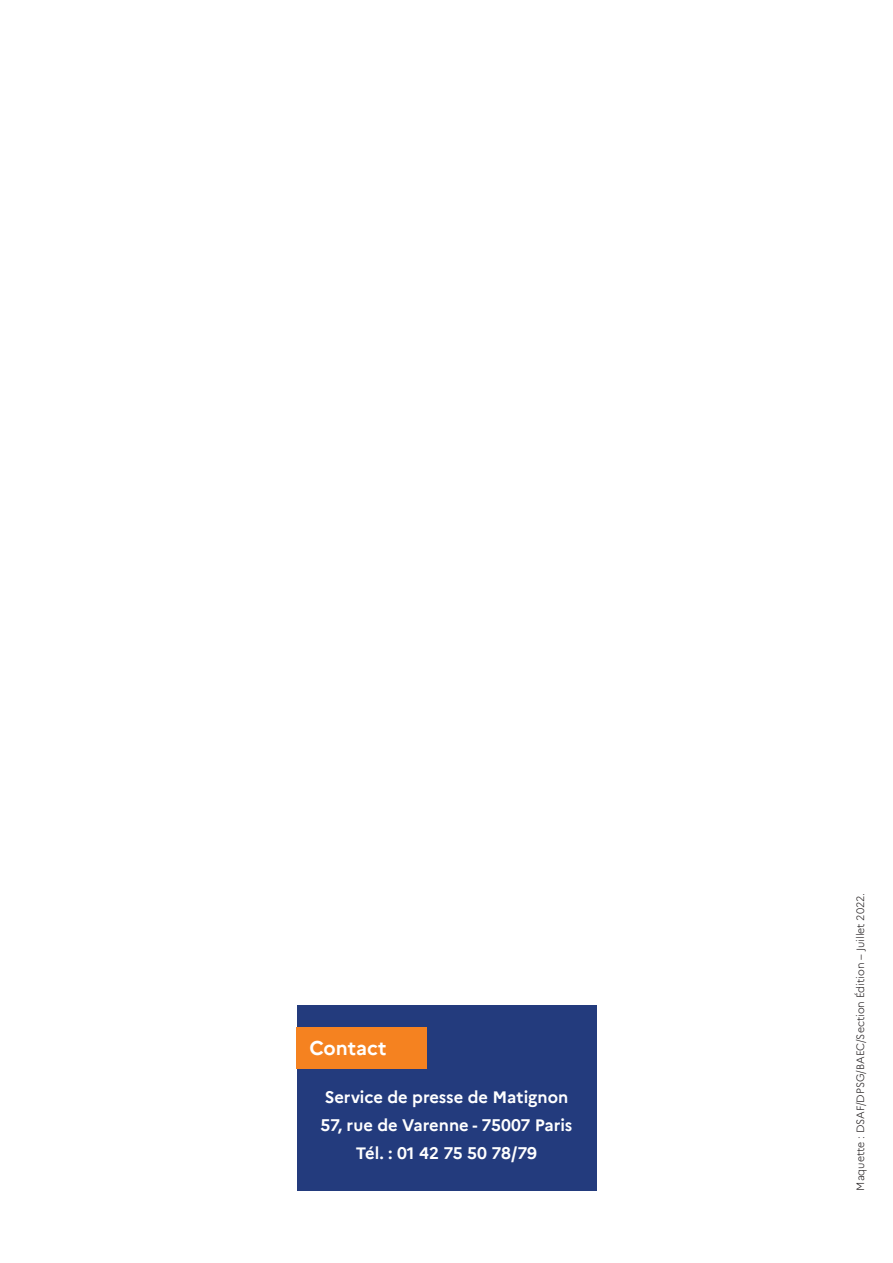
<style>
.page{position:relative;width:893px;height:1263px;background:#fff}
.page>*{position:absolute;margin:0;border:0;box-sizing:border-box;transform-origin:0 0}
.t1{font:700 19.5px "Marianne";color:#fff}
.t2{font:700 16.5px/28px "Marianne";color:#fff;text-align:center}
.t3{font:300 10.5px "Marianne";color:#231f20}
</style>
<div class="page">
<div style="left:297px;top:1005px;width:299px;height:186px;background:#233b7d"></div>
<div style="left:297px;top:1027px;width:130px;height:42px;background:#f58220"></div>
<p class="t1" style="left:309px;top:1033px;width:79px">Contact</p>
<p class="t2" style="left:320px;top:1082px;width:253px">Service de presse de Matignon<br>57, rue de Varenne - 75007 Paris<br>Tél. : 01 42 75 50 78/79</p>
<p class="t3" style="left:852px;top:1191px;width:299px;rotate:-90deg">Maquette : DSAF/DPSG/BAEC/Section Édition – Juillet 2022.</p>
</div>
